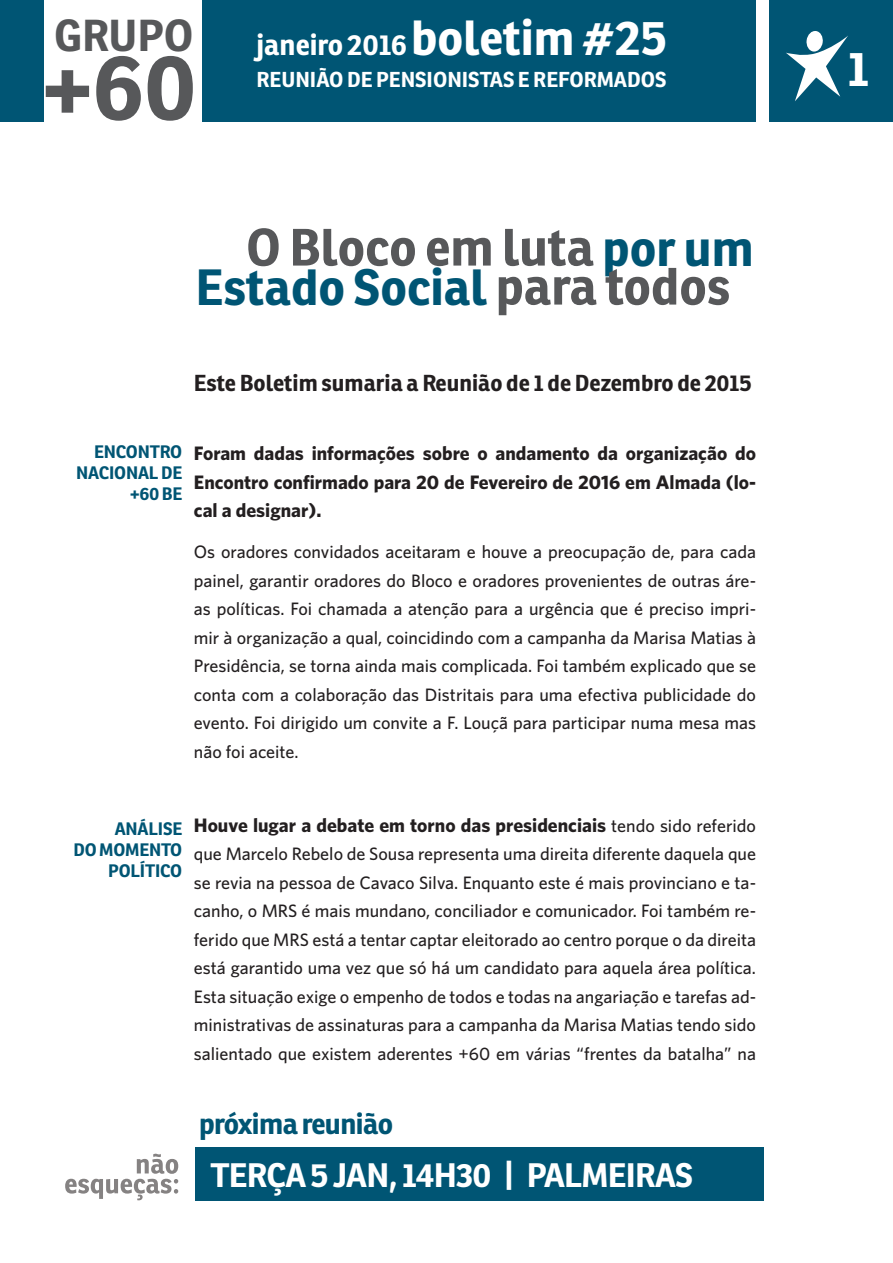
<style>
.page{position:relative;width:893px;height:1263px;background:#fff}
.page>*{position:absolute;margin:0;border:0;box-sizing:border-box;transform-origin:0 0}
.mais_um_intertitulo{font:700 91.5px "Ronnia";color:#57585a}
.mais_um_intertitulo-2{font:700 51px "Ronnia";color:#57585a}
.mais_um_intertitulo-3{font:700 49.5px "Ronnia";color:#005574}
.mais_um_intertitulo-4{font:700 48px "Ronnia";color:#fff}
.mais_um_intertitulo-5{font:700 43.5px "Ronnia";color:#57585a}
.mais_um_intertitulo-6{font:700 33px "Ronnia";letter-spacing:-.02em;color:#fff}
.mais_um_intertitulo-7{font:700 28.5px "Ronnia";color:#fff}
.mais_um_intertitulo-8{font:700 28.5px "Ronnia";letter-spacing:-.02em;color:#005574}
.mais_um_intertitulo-9{font:700 22.5px "Ronnia";color:#231f20}
.mais_um_intertitulo-10{font:700 21px "Ronnia";color:#fff}
.mais_um_intertitulo-11{font:700 19.5px/28.5px "Whitney";color:#231f20;text-align:justify}
.mais_um_intertitulo-12{font:500 18px/28.5px "Whitney";color:#231f20;text-align:justify}
.mais_um_intertitulo-13{font:700 17.55px/21px "Ronnia";letter-spacing:-.01em;color:#005574;text-align:right}
.s1{font-size:48px}
.s2{font-size:49.5px;color:#005574}
.s3{font-size:51px;color:#57585a}
.s4{font-weight:500;font-size:18px}
</style>
<div class="page">
<div style="left:196px;top:1148px;width:568px;height:53px;background:#005574"></div>
<svg style="left:65px;top:1154px;width:113px;height:46px"></svg>
<div style="left:770px;top:0;width:123px;height:122px;background:#005574"></div>
<div style="left:0;top:0;width:44px;height:122px;background:#005574"></div>
<div style="left:202px;top:0;width:554px;height:122px;background:#005574"></div>
<svg style="left:786px;top:31px;width:62px;height:70px"></svg>
<p class="mais_um_intertitulo-7" style="left:256px;top:27px;width:413px">janeiro 2016<span class="s1">boletim #25</span></p>
<p class="mais_um_intertitulo-10" style="left:256px;top:66px;width:412px">REUNIÃO DE PENSIONISTAS E REFORMADOS</p>
<p class="mais_um_intertitulo-5" style="left:54px;top:8px;width:141px">GRUPO</p>
<p class="mais_um_intertitulo" style="left:43px;top:29px;width:154px">+60</p>
<p class="mais_um_intertitulo-4" style="left:847px;top:39px;width:24px">1</p>
<p class="mais_um_intertitulo-2" style="left:246px;top:215px;width:509px">O Bloco em luta <span class="s2">por um</span></p>
<p class="mais_um_intertitulo-3" style="left:196px;top:255px;width:536px">Estado Social <span class="s3">para todos</span></p>
<p class="mais_um_intertitulo-9" style="left:194px;top:368px;width:560px">Este Boletim sumaria a Reunião de 1 de Dezembro de 2015</p>
<p class="mais_um_intertitulo-13" style="left:76px;top:441px;width:108px">ENCONTRO<br>NACIONAL DE +60 BE</p>
<p class="mais_um_intertitulo-11" style="left:194px;top:439px;width:564px">Foram dadas informações sobre o andamento da organização do Encontro confirmado para 20 de Fevereiro de 2016 em Almada (lo&shy;cal a designar).</p>
<p class="mais_um_intertitulo-12" style="left:194px;top:538px;width:564px">Os oradores convidados aceitaram e houve a preocupação de, para cada painel, garantir oradores do Bloco e oradores provenientes de outras áre&shy;as políticas. Foi chamada a atenção para a urgência que é preciso impri&shy;mir à organização a qual, coincidindo com a campanha da Marisa Matias à Presidência, se torna ainda mais complicada. Foi também explicado que se conta com a colaboração das Distritais para uma efectiva publicidade do evento. Foi dirigido um convite a F. Louçã para participar numa mesa mas não foi aceite.</p>
<p class="mais_um_intertitulo-13" style="left:115px;top:818px;width:69px">ANÁLISE</p>
<p class="mais_um_intertitulo-13" style="left:74px;top:839px;width:110px">DO MOMENTO<br>POLÍTICO</p>
<p class="mais_um_intertitulo-11" style="left:194px;top:810px;width:564px">Houve lugar a debate em torno das presidenciais <span class="s4">tendo sido referido</span></p>
<p class="mais_um_intertitulo-12" style="left:194px;top:840px;width:564px">que Marcelo Rebelo de Sousa representa uma direita diferente daquela que se revia na pessoa de Cavaco Silva. Enquanto este é mais provinciano e ta&shy;canho, o MRS é mais mundano, conciliador e comunicador. Foi também re&shy;ferido que MRS está a tentar captar eleitorado ao centro porque o da direita está garantido uma vez que só há um candidato para aquela área política.<br>Esta situação exige o empenho de todos e todas na angariação e tarefas ad&shy;ministrativas de assinaturas para a campanha da Marisa Matias tendo sido salientado que existem aderentes +60 em várias “frentes da batalha” na</p>
<p class="mais_um_intertitulo-8" style="left:199px;top:1106px;width:196px">próxima reunião</p>
<p class="mais_um_intertitulo-6" style="left:210px;top:1154px;width:484px">TERÇA 5 JAN, 14H30 | PALMEIRAS</p>
</div>
